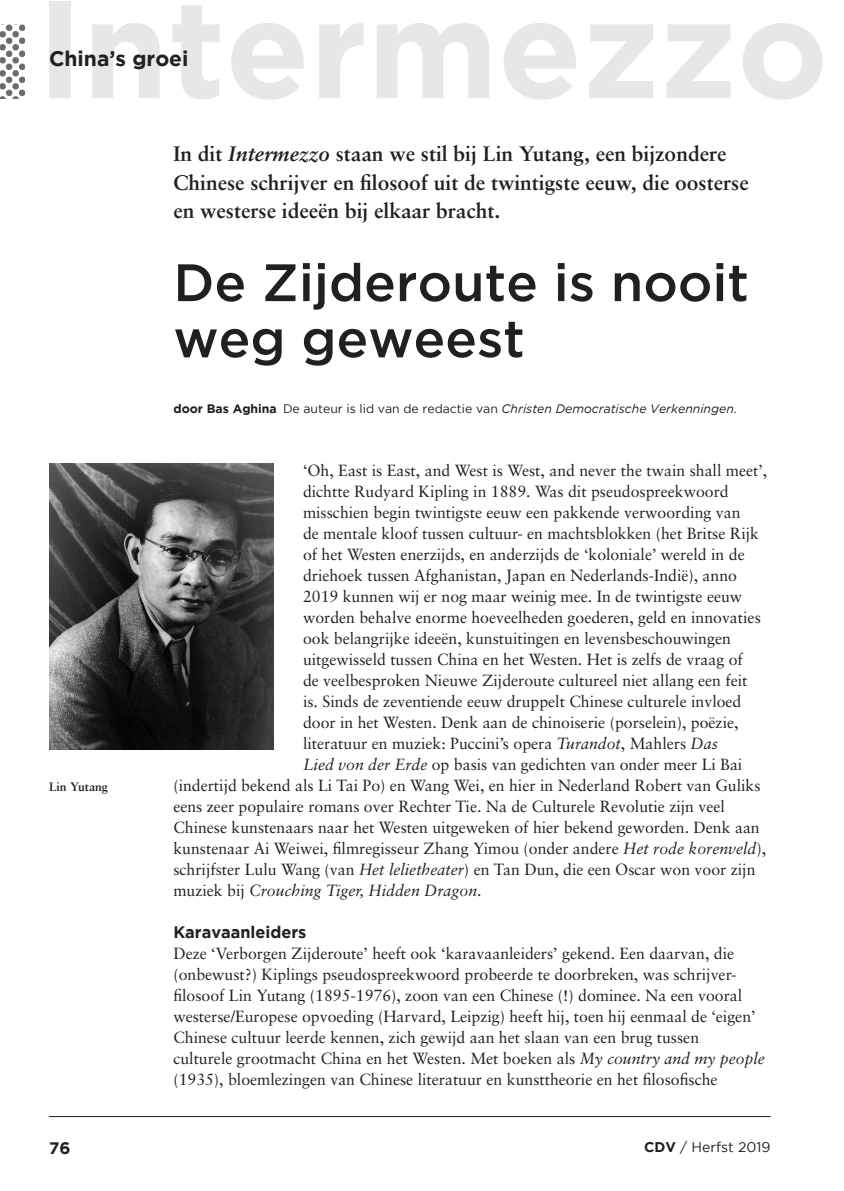
<style>
.page{position:relative;width:844px;height:1191px;background:#fff}
.page>*{position:absolute;margin:0;border:0;box-sizing:border-box;transform-origin:0 0}
.t1{font:700 137.38px "Gotham";color:#e6e7e9}
.t2{font:500 52.5px/56px "Gotham";color:#231f20}
.t3{font:700 21px/28.3px "Sabon LT";color:#231f20}
.t4{font:700 21px "Gotham";color:#231f20}
.t5{font:700 16.62px "Gotham";color:#231f20}
.t6{font:16.1px/21px "Sabon LT";color:#231f20}
.t7{font:italic 16.1px "Sabon LT";color:#231f20}
.t8{font:14px "Gotham";color:#231f20}
.t9{font:italic 12.25px "Gotham";color:#231f20}
.t10{font:700 12.25px "Sabon LT";color:#231f20}
.s1{font-style:italic}
.s2{font-weight:700;font-style:normal}
.s3{font-style:normal}
.s4{font-weight:700}
</style>
<div class="page">
<hr style="left:49px;top:1116px;width:721px;height:1px;background:#231f20">
<img style="left:49px;top:463px;width:224px;height:286px">
<div style="left:6px;top:24px;width:6px;height:7px;background:#6c6d70;border-radius:3px"></div>
<svg style="left:19px;top:24px;width:5px;height:7px"></svg>
<div style="left:0;top:31px;width:6px;height:7px;background:#6c6d70;border-radius:3px"></div>
<div style="left:12px;top:31px;width:7px;height:7px;background:#6c6d70;border-radius:3px"></div>
<svg style="left:6px;top:38px;width:6px;height:6px"></svg>
<svg style="left:19px;top:38px;width:5px;height:6px"></svg>
<svg style="left:6px;top:51px;width:6px;height:6px"></svg>
<svg style="left:19px;top:51px;width:5px;height:6px"></svg>
<svg style="left:6px;top:64px;width:6px;height:6px"></svg>
<svg style="left:19px;top:64px;width:5px;height:6px"></svg>
<svg style="left:6px;top:77px;width:6px;height:6px"></svg>
<svg style="left:19px;top:77px;width:5px;height:6px"></svg>
<div style="left:0;top:44px;width:6px;height:7px;background:#6c6d70;border-radius:50%"></div>
<div style="left:12px;top:44px;width:7px;height:7px;background:#6c6d70;border-radius:50%"></div>
<div style="left:0;top:57px;width:6px;height:7px;background:#6c6d70;border-radius:50%"></div>
<div style="left:12px;top:57px;width:7px;height:7px;background:#6c6d70;border-radius:50%"></div>
<div style="left:0;top:70px;width:6px;height:7px;background:#6c6d70;border-radius:50%"></div>
<div style="left:12px;top:70px;width:7px;height:7px;background:#6c6d70;border-radius:50%"></div>
<div style="left:0;top:83px;width:6px;height:7px;background:#6c6d70;border-radius:50%"></div>
<div style="left:12px;top:83px;width:7px;height:7px;background:#6c6d70;border-radius:50%"></div>
<svg style="left:0;top:90px;width:24px;height:8px"></svg>
<h1 class="t1" style="left:37px;top:-30px;width:793px">Intermezzo</h1>
<h3 class="t4" style="left:49px;top:47px;width:141px">China’s groei</h3>
<h3 class="t3" style="left:173px;top:139px;width:576px">In dit <span class="s1">Intermezzo</span> staan we stil bij Lin Yutang, een bijzondere<br>Chinese schrijver en filosoof uit de twintigste eeuw, die oosterse en westerse ideeën bij elkaar bracht.</h3>
<p class="t10" style="left:49px;top:779px;width:60px">Lin Yutang</p>
<h2 class="t2" style="left:173px;top:253px;width:577px">De Zijderoute is nooit weg geweest</h2>
<p class="t9" style="left:173px;top:402px;width:565px"><span class="s2">door Bas Aghina</span> <span class="s3">De auteur is lid van de redactie van</span> Christen Democratische Verkenningen<span class="s3">.</span></p>
<p class="t6" style="left:303px;top:460px;width:465px">‘Oh, East is East, and West is West, and never the twain shall meet’,</p>
<p class="t6" style="left:303px;top:481px;width:427px">dichtte Rudyard Kipling in 1889. Was dit pseudospreekwoord</p>
<p class="t6" style="left:303px;top:502px;width:439px">misschien begin twintigste eeuw een pakkende verwoording van</p>
<p class="t6" style="left:303px;top:523px;width:457px">de mentale kloof tussen cultuur- en machtsblokken (het Britse Rijk</p>
<p class="t6" style="left:303px;top:544px;width:443px">of het Westen enerzijds, en anderzijds de ‘koloniale’ wereld in de</p>
<p class="t6" style="left:303px;top:565px;width:435px">driehoek tussen Afghanistan, Japan en Nederlands-Indië), anno</p>
<p class="t6" style="left:303px;top:586px;width:440px">2019 kunnen wij er nog maar weinig mee. In de twintigste eeuw</p>
<p class="t6" style="left:303px;top:607px;width:459px">worden behalve enorme hoeveelheden goederen, geld en innovaties</p>
<p class="t6" style="left:303px;top:628px;width:429px">ook belangrijke ideeën, kunstuitingen en levensbeschouwingen</p>
<p class="t6" style="left:303px;top:649px;width:441px">uitgewisseld tussen China en het Westen. Het is zelfs de vraag of</p>
<p class="t6" style="left:303px;top:670px;width:446px">de veelbesproken Nieuwe Zijderoute cultureel niet allang een feit</p>
<p class="t6" style="left:303px;top:691px;width:440px">is. Sinds de zeventiende eeuw druppelt Chinese culturele invloed</p>
<p class="t6" style="left:303px;top:712px;width:437px">door in het Westen. Denk aan de chinoiserie (porselein), poëzie,</p>
<p class="t6" style="left:303px;top:733px;width:416px">literatuur en muziek: Puccini’s opera <span class="s1">Turandot</span>, Mahlers <span class="s1">Das</span></p>
<p class="t6" style="left:303px;top:754px;width:440px"><span class="s1">Lied von der Erde</span> op basis van gedichten van onder meer Li Bai</p>
<p class="t6" style="left:173px;top:775px;width:588px">(indertijd bekend als Li Tai Po) en Wang Wei, en hier in Nederland Robert van Guliks</p>
<p class="t6" style="left:173px;top:796px;width:553px">eens zeer populaire romans over Rechter Tie. Na de Culturele Revolutie zijn veel</p>
<p class="t6" style="left:173px;top:817px;width:587px">Chinese kunstenaars naar het Westen uitgeweken of hier bekend geworden. Denk aan</p>
<p class="t6" style="left:173px;top:838px;width:594px">kunstenaar Ai Weiwei, filmregisseur Zhang Yimou (onder andere <span class="s1">Het rode korenveld</span>),</p>
<p class="t6" style="left:173px;top:859px;width:583px">schrijfster Lulu Wang (van <span class="s1">Het lelietheater</span>) en Tan Dun, die een Oscar won voor zijn</p>
<p class="t7" style="left:173px;top:881px;width:309px"><span class="s3">muziek bij</span> Crouching Tiger, Hidden Dragon<span class="s3">.</span></p>
<p class="t5" style="left:173px;top:923px;width:135px">Karavaanleiders</p>
<p class="t6" style="left:173px;top:943px;width:593px">Deze ‘Verborgen Zijderoute’ heeft ook ‘karavaanleiders’ gekend. Een daarvan, die (onbewust?) Kiplings pseudospreekwoord probeerde te doorbreken, was schrijver&shy;filosoof Lin Yutang (1895-1976), zoon van een Chinese (!) dominee. Na een vooral westerse/Europese opvoeding (Harvard, Leipzig) heeft hij, toen hij eenmaal de ‘eigen’ Chinese cultuur leerde kennen, zich gewijd aan het slaan van een brug tussen<br>culturele grootmacht China en het Westen. Met boeken als <span class="s1">My country and my people </span>(1935), bloemlezingen van Chinese literatuur en kunsttheorie en het filosofische</p>
<p class="t5" style="left:49px;top:1138px;width:23px">76</p>
<p class="t8" style="left:644px;top:1138px;width:128px"><span class="s4">CDV</span> / Herfst 2019</p>
</div>
